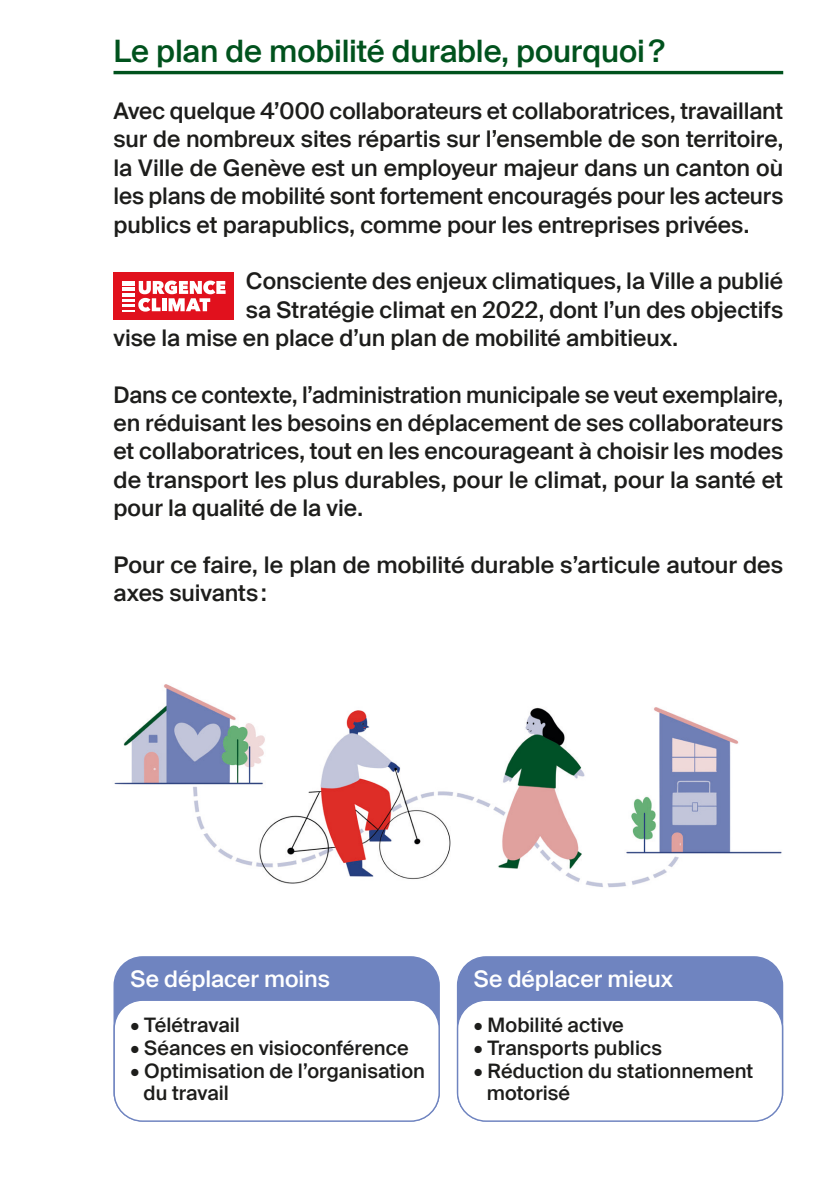
<style>
.page{position:relative;width:840px;height:1191px;background:#fff}
.page>*{position:absolute;margin:0;border:0;box-sizing:border-box;transform-origin:0 0}
.t1{font:500 31px "Suisse Intl";letter-spacing:-.005em;color:#00521d}
.t2{font:500 23px/28.4px "Suisse Intl";color:#1d1d1b;text-align:justify}
.t3{font:500 23px "Suisse Intl";color:#fff}
.t4{font:500 20px/22.6px "Suisse Intl";letter-spacing:.005em;color:#1d1d1b}
</style>
<div class="page">
<hr style="left:113px;top:71px;width:669px;height:3px;background:#00521d">
<div style="left:114px;top:957px;width:325px;height:163px;background:#6f84c0;border-radius:28px"></div>
<div style="left:114px;top:1000px;width:325px;height:121px;background:#fff;border-radius:28px"></div>
<div style="left:113px;top:999px;width:326px;height:122px;border:1px solid #6f84c0;border-radius:28px"></div>
<div style="left:457px;top:957px;width:325px;height:163px;background:#6f84c0;border-radius:28px"></div>
<div style="left:457px;top:1000px;width:325px;height:121px;background:#fff;border-radius:28px"></div>
<div style="left:456px;top:999px;width:326px;height:122px;border:1px solid #6f84c0;border-radius:28px"></div>
<img style="left:114px;top:684px;width:668px;height:204px">
<div style="left:113px;top:272px;width:121px;height:48px;background:#e1111d"></div>
<svg style="left:122px;top:280px;width:103px;height:31px"></svg>
<h1 class="t1" style="left:113px;top:34px;width:552px">Le plan de mobilité durable, pourquoi?</h1>
<p class="t2" style="left:113px;top:97px;width:671px">Avec quelque 4’000 collaborateurs et collaboratrices, travaillant sur de nombreux sites répartis sur l’ensemble de son territoire, la Ville de Genève est un employeur majeur dans un canton où les plans de mobilité sont fortement encouragés pour les acteurs publics et parapublics, comme pour les entreprises privées.</p>
<p class="t2" style="left:246px;top:267px;width:538px">Consciente des enjeux climatiques, la Ville a publié</p>
<p class="t2" style="left:246px;top:295px;width:538px">sa Stratégie climat en 2022, dont l’un des objectifs</p>
<p class="t2" style="left:113px;top:324px;width:565px">vise la mise en place d’un plan de mobilité ambitieux.</p>
<p class="t2" style="left:113px;top:380px;width:670px">Dans ce contexte, l’administration municipale se veut exemplaire, en réduisant les besoins en déplacement de ses collaborateurs et collaboratrices, tout en les encourageant à choisir les modes de transport les plus durables, pour le climat, pour la santé et pour la qualité de la vie.</p>
<p class="t2" style="left:113px;top:550px;width:670px">Pour ce faire, le plan de mobilité durable s’articule autour des axes suivants:</p>
<p class="t3" style="left:130px;top:965px;width:201px">Se déplacer moins</p>
<p class="t4" style="left:130px;top:1014px;width:111px">• Télétravail</p>
<p class="t4" style="left:130px;top:1036px;width:279px">• Séances en visioconférence</p>
<p class="t4" style="left:143px;top:1059px;width:283px;text-indent:-13px">• Optimisation de l’organisation du travail</p>
<p class="t3" style="left:473px;top:965px;width:201px">Se déplacer mieux</p>
<p class="t4" style="left:473px;top:1014px;width:151px">• Mobilité active</p>
<p class="t4" style="left:473px;top:1036px;width:189px">• Transports publics</p>
<p class="t4" style="left:486px;top:1059px;width:268px;text-indent:-13px">• Réduction du stationnement motorisé</p>
</div>
